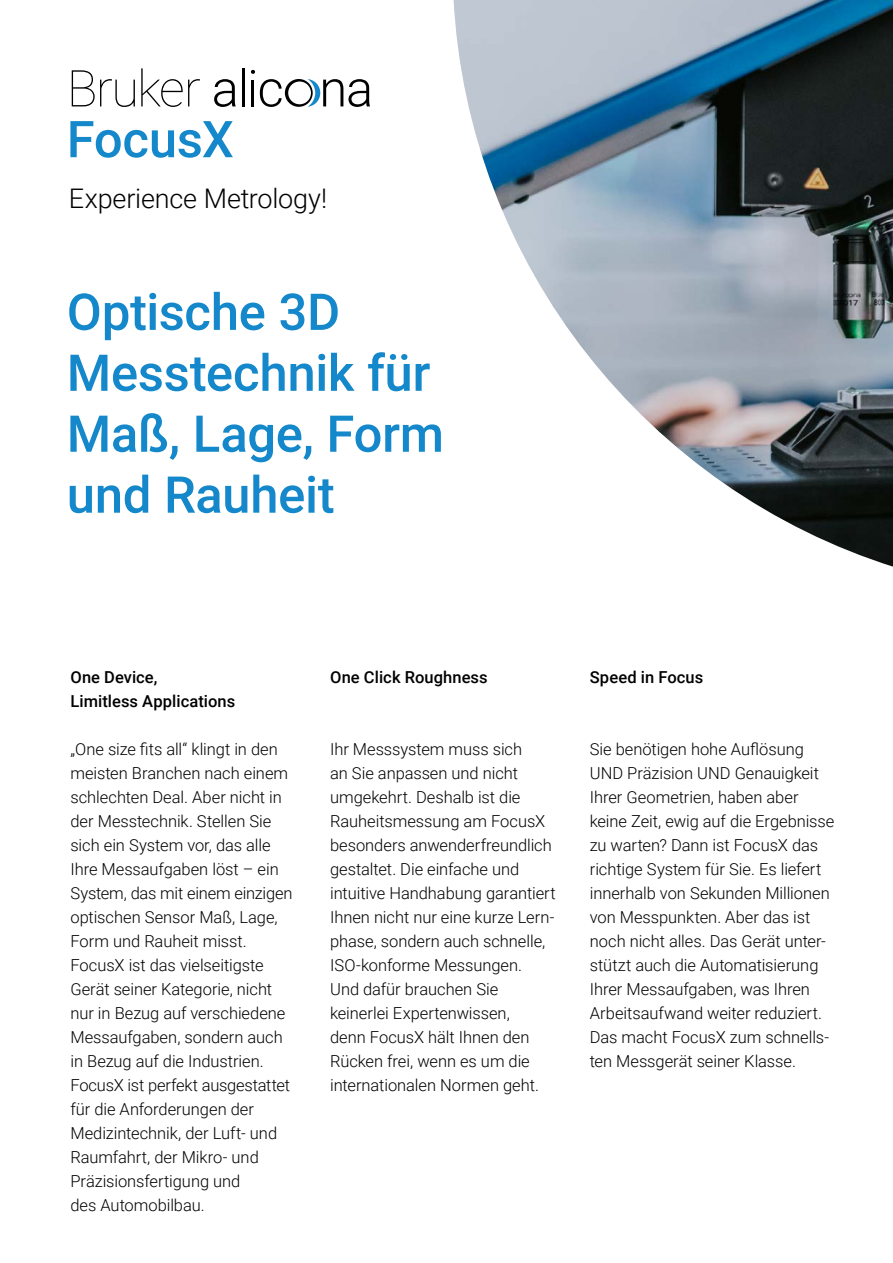
<style>
.page{position:relative;width:893px;height:1263px;background:#fff}
.page>*{position:absolute;margin:0;border:0;box-sizing:border-box;transform-origin:0 0}
.t1{font:500 50.7px/60.9px "Roboto";letter-spacing:-.005em;color:#1488ca}
.t2{font:300 27px "Roboto";letter-spacing:-.005em;color:#000}
.t3{font:300 16.5px/24px "Roboto";letter-spacing:-.005em;color:#000}
.t4{font:500 16.5px/24px "Roboto";letter-spacing:.005em;color:#000}
</style>
<div class="page">
<svg style="left:251px;top:70px;width:119px;height:37px"></svg>
<hr style="left:242px;top:68px;width:3px;height:38px;background:#000">
<svg style="left:214px;top:79px;width:22px;height:28px"></svg>
<svg style="left:141px;top:68px;width:59px;height:39px"></svg>
<svg style="left:72px;top:70px;width:63px;height:37px"></svg>
<img style="left:453px;top:0;width:440px;height:567px">
<h1 class="t1" style="left:67px;top:107px;width:169px">FocusX</h1>
<h2 class="t2" style="left:69px;top:179px;width:260px">Experience Metrology!</h2>
<h1 class="t1" style="left:67px;top:279px;width:379px">Optische 3D<br>Messtechnik für<br>Maß, Lage, Form und Rauheit</h1>
<p class="t4" style="left:70px;top:664px;width:166px">One Device,<br>Limitless Applications</p>
<p class="t3" style="left:70px;top:736px;width:224px">„One size fits all“ klingt in den meisten Branchen nach einem schlechten Deal. Aber nicht in der Messtechnik. Stellen Sie sich ein System vor, das alle<br>Ihre Messaufgaben löst – ein<br>System, das mit einem einzigen optischen Sensor Maß, Lage,<br>Form und Rauheit misst.<br>FocusX ist das vielseitigste<br>Gerät seiner Kategorie, nicht nur in Bezug auf verschiedene<br>Messaufgaben, sondern auch in Bezug auf die Industrien.<br>FocusX ist perfekt ausgestattet für die Anforderungen der<br>Medizintechnik, der Luft- und<br>Raumfahrt, der Mikro- und<br>Präzisionsfertigung und<br>des Automobilbau.</p>
<p class="t4" style="left:330px;top:664px;width:159px">One Click Roughness</p>
<p class="t3" style="left:330px;top:736px;width:227px">Ihr Messsystem muss sich<br>an Sie anpassen und nicht umgekehrt. Deshalb ist die<br>Rauheitsmessung am FocusX besonders anwenderfreundlich gestaltet. Die einfache und intuitive Handhabung garantiert<br>Ihnen nicht nur eine kurze Lern&shy;phase, sondern auch schnelle,<br>ISO-konforme Messungen.<br>Und dafür brauchen Sie keinerlei Expertenwissen,<br>denn FocusX hält Ihnen den<br>Rücken frei, wenn es um die internationalen Normen geht.</p>
<p class="t4" style="left:590px;top:664px;width:115px">Speed in Focus</p>
<p class="t3" style="left:590px;top:736px;width:246px">Sie benötigen hohe Auflösung<br>UND Präzision UND Genauigkeit<br>Ihrer Geometrien, haben aber keine Zeit, ewig auf die Ergebnisse zu warten? Dann ist FocusX das richtige System für Sie. Es liefert innerhalb von Sekunden Millionen von Messpunkten. Aber das ist noch nicht alles. Das Gerät unter&shy;stützt auch die Automatisierung<br>Ihrer Messaufgaben, was Ihren<br>Arbeitsaufwand weiter reduziert.<br>Das macht FocusX zum schnells&shy;ten Messgerät seiner Klasse.</p>
</div>
